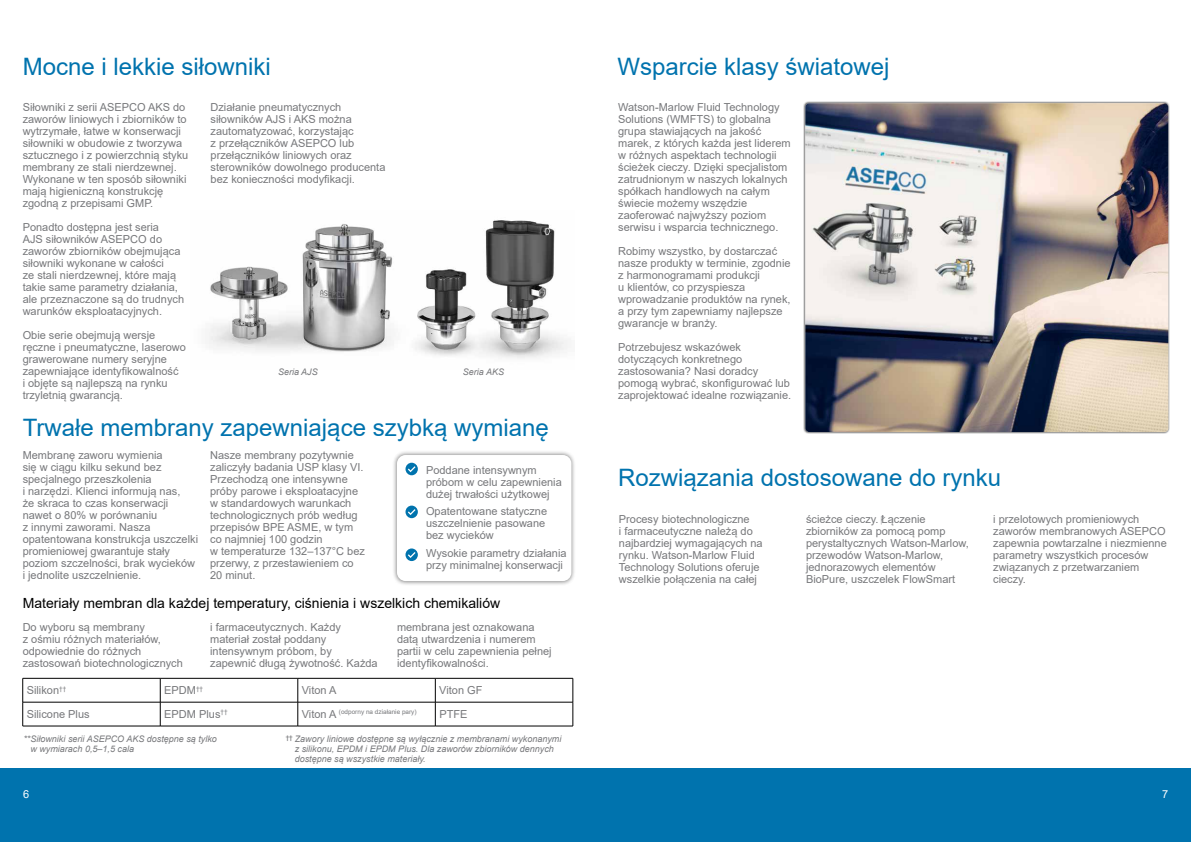
<style>
.page{position:relative;width:1191px;height:842px;background:#fff}
.page>*{position:absolute;margin:0;border:0;box-sizing:border-box;transform-origin:0 0}
.t1{font:24px "Arial";color:#0073ae}
.t2{font:14px "Arial";color:#000}
.t3{font:11px/12px "Arial";color:#77787b}
.t4{font:11px "Arial";color:#fff}
.t5{font:italic 9px/10px "Arial";color:#77787b}
.t6{font:6.4px "Arial";color:#77787b}
.s1{font-size:11px}
</style>
<div class="page">
<div style="left:392px;top:450px;width:184px;height:136px;background:#000;opacity:.5"></div>
<div style="left:397px;top:455px;width:174px;height:126px;background:#fff;border-radius:9px"></div>
<div style="left:0;top:768px;width:1191px;height:74px;background:#0073ae"></div>
<div style="left:803px;top:101px;width:367px;height:333px;background:#000;opacity:.75"></div>
<img style="left:805px;top:103px;width:363px;height:329px">
<hr style="left:23px;top:678px;width:137px;height:1px;background:#000">
<hr style="left:160px;top:678px;width:138px;height:1px;background:#000">
<hr style="left:298px;top:678px;width:137px;height:1px;background:#000">
<hr style="left:435px;top:678px;width:138px;height:1px;background:#000">
<hr style="left:23px;top:702px;width:137px;height:1px;background:#000">
<svg style="left:23px;top:678px;width:1px;height:48px"></svg>
<hr style="left:160px;top:702px;width:138px;height:1px;background:#000">
<svg style="left:160px;top:678px;width:1px;height:48px"></svg>
<hr style="left:298px;top:702px;width:137px;height:1px;background:#000">
<svg style="left:298px;top:678px;width:1px;height:48px"></svg>
<hr style="left:435px;top:702px;width:138px;height:1px;background:#000">
<svg style="left:435px;top:678px;width:1px;height:48px"></svg>
<svg style="left:572px;top:678px;width:1px;height:48px"></svg>
<hr style="left:23px;top:726px;width:137px;height:1px;background:#000">
<hr style="left:160px;top:726px;width:138px;height:1px;background:#000">
<hr style="left:298px;top:726px;width:137px;height:1px;background:#000">
<hr style="left:435px;top:726px;width:138px;height:1px;background:#000">
<svg style="left:405px;top:548px;width:13px;height:13px"></svg>
<svg style="left:405px;top:506px;width:13px;height:12px"></svg>
<svg style="left:405px;top:463px;width:13px;height:12px"></svg>
<img style="left:209px;top:220px;width:359px;height:139px">
<h1 class="t1" style="left:23px;top:50px;width:250px">Mocne i lekkie siłowniki</h1>
<p class="t3" style="left:23px;top:101px;width:167px">Siłowniki z serii ASEPCO AKS do zaworów liniowych i zbiorników to wytrzymałe, łatwe w konserwacji siłowniki w obudowie z tworzywa sztucznego i z powierzchnią styku membrany ze stali nierdzewnej.<br>Wykonane w ten sposób siłowniki mają higieniczną konstrukcję zgodną z przepisami GMP.</p>
<p class="t3" style="left:23px;top:221px;width:163px">Ponadto dostępna jest seria<br>AJS siłowników ASEPCO do zaworów zbiorników obejmująca siłowniki wykonane w całości<br>ze stali nierdzewnej, które mają takie same parametry działania, ale przeznaczone są do trudnych warunków eksploatacyjnych.</p>
<p class="t3" style="left:23px;top:329px;width:165px">Obie serie obejmują wersje ręczne i pneumatyczne, laserowo grawerowane numery seryjne zapewniające identyfikowalność<br>i objęte są najlepszą na rynku trzyletnią gwarancją.</p>
<p class="t3" style="left:210px;top:101px;width:176px">Działanie pneumatycznych siłowników AJS i AKS można zautomatyzować, korzystając<br>z przełączników ASEPCO lub przełączników liniowych oraz sterowników dowolnego producenta bez konieczności modyfikacji.</p>
<p class="t5" style="left:278px;top:366px;width:41px">Seria AJS</p>
<p class="t5" style="left:463px;top:366px;width:43px">Seria AKS</p>
<h1 class="t1" style="left:23px;top:411px;width:527px">Trwałe membrany zapewniające szybką wymianę</h1>
<p class="t3" style="left:23px;top:449px;width:177px">Membranę zaworu wymienia<br>się w ciągu kilku sekund bez specjalnego przeszkolenia<br>i narzędzi. Klienci informują nas,<br>że skraca to czas konserwacji nawet o 80% w porównaniu<br>z innymi zaworami. Nasza opatentowana konstrukcja uszczelki promieniowej gwarantuje stały poziom szczelności, brak wycieków i jednolite uszczelnienie.</p>
<p class="t3" style="left:210px;top:449px;width:156px">Nasze membrany pozytywnie zaliczyły badania USP klasy VI.<br>Przechodzą one intensywne próby parowe i eksploatacyjne w standardowych warunkach technologicznych prób według przepisów BPE ASME, w tym co najmniej 100 godzin<br>w temperaturze 132–137°C bez przerwy, z przestawieniem co<br>20 minut.</p>
<p class="t3" style="left:426px;top:464px;width:137px">Poddane intensywnym próbom w celu zapewnienia dużej trwałości użytkowej</p>
<p class="t3" style="left:426px;top:505px;width:123px">Opatentowane statyczne uszczelnienie pasowane bez wycieków</p>
<p class="t3" style="left:426px;top:547px;width:142px">Wysokie parametry działania przy minimalnej konserwacji</p>
<p class="t2" style="left:23px;top:593px;width:479px">Materiały membran dla każdej temperatury, ciśnienia i wszelkich chemikaliów</p>
<p class="t3" style="left:23px;top:621px;width:162px">Do wyboru są membrany<br>z ośmiu różnych materiałów, odpowiednie do różnych zastosowań biotechnologicznych</p>
<p class="t3" style="left:210px;top:621px;width:169px">i farmaceutycznych. Każdy materiał został poddany intensywnym próbom, by zapewnić długą żywotność. Każda</p>
<p class="t3" style="left:397px;top:621px;width:156px">membrana jest oznakowana datą utwardzenia i numerem partii w celu zapewnienia pełnej identyfikowalności.</p>
<p class="t3" style="left:27px;top:684px;width:41px">Silikon<sup>††</sup></p>
<p class="t3" style="left:164px;top:684px;width:40px">EPDM<sup>††</sup></p>
<p class="t3" style="left:302px;top:684px;width:36px">Viton A</p>
<p class="t3" style="left:439px;top:684px;width:45px">Viton GF</p>
<p class="t3" style="left:27px;top:708px;width:64px">Silicone Plus</p>
<p class="t3" style="left:164px;top:708px;width:65px">EPDM Plus<sup>††</sup></p>
<p class="t6" style="left:302px;top:708px;width:116px"><span class="s1">Viton A</span> (odporny na działanie pary)</p>
<p class="t3" style="left:439px;top:708px;width:30px">PTFE</p>
<p class="t5" style="left:30px;top:734px;width:188px;text-indent:-7px">**Siłowniki serii ASEPCO AKS dostępne są tylko w wymiarach 0,5–1,5 cala</p>
<p class="t5" style="left:295px;top:734px;width:268px;text-indent:-9px"><sup>††</sup> Zawory liniowe dostępne są wyłącznie z membranami wykonanymi z silikonu, EPDM i EPDM Plus. Dla zaworów zbiorników dennych dostępne są wszystkie materiały.</p>
<h1 class="t1" style="left:617px;top:50px;width:274px">Wsparcie klasy światowej</h1>
<p class="t3" style="left:618px;top:101px;width:174px">Watson‑Marlow Fluid Technology<br>Solutions (WMFTS) to globalna grupa stawiających na jakość marek, z których każda jest liderem w różnych aspektach technologii ścieżek cieczy. Dzięki specjalistom zatrudnionym w naszych lokalnych spółkach handlowych na całym świecie możemy wszędzie zaoferować najwyższy poziom serwisu i wsparcia technicznego.</p>
<p class="t3" style="left:618px;top:245px;width:174px">Robimy wszystko, by dostarczać nasze produkty w terminie, zgodnie z harmonogramami produkcji<br>u klientów, co przyspiesza wprowadzanie produktów na rynek, a przy tym zapewniamy najlepsze gwarancje w branży.</p>
<p class="t3" style="left:618px;top:341px;width:175px">Potrzebujesz wskazówek dotyczących konkretnego zastosowania? Nasi doradcy pomogą wybrać, skonfigurować lub zaprojektować idealne rozwiązanie.</p>
<h1 class="t1" style="left:618px;top:461px;width:384px">Rozwiązania dostosowane do rynku</h1>
<p class="t3" style="left:619px;top:513px;width:145px">Procesy biotechnologiczne<br>i farmaceutyczne należą do najbardziej wymagających na rynku. Watson‑Marlow Fluid<br>Technology Solutions oferuje wszelkie połączenia na całej</p>
<p class="t3" style="left:806px;top:513px;width:164px">ścieżce cieczy. Łączenie zbiorników za pomocą pomp perystaltycznych Watson-Marlow, przewodów Watson-Marlow, jednorazowych elementów<br>BioPure, uszczelek FlowSmart</p>
<p class="t3" style="left:993px;top:513px;width:175px">i przelotowych promieniowych zaworów membranowych ASEPCO zapewnia powtarzalne i niezmienne parametry wszystkich procesów związanych z przetwarzaniem cieczy.</p>
<p class="t4" style="left:23px;top:786px;width:8px">6</p>
<p class="t4" style="left:1162px;top:786px;width:8px">7</p>
</div>
